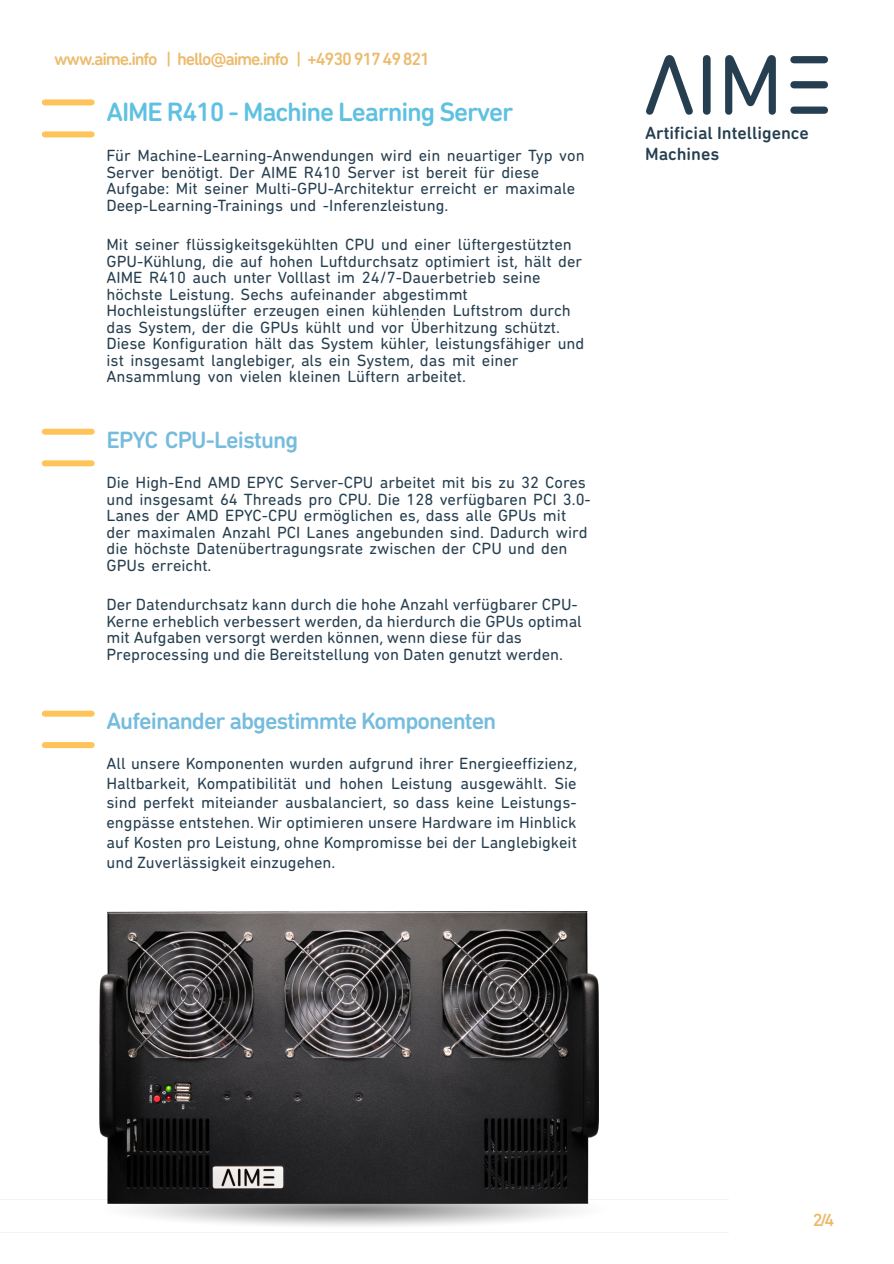
<style>
.page{position:relative;width:894px;height:1264px;background:#fff}
.page>*{position:absolute;margin:0;border:0;box-sizing:border-box;transform-origin:0 0}
.t1{font:500 27px "DIN Next Rounded LT Pro";letter-spacing:-.045em;color:#5fc1e2}
.t2{font:500 24px "DIN Next Rounded LT Pro";letter-spacing:-.04em;color:#76bcdd}
.t3{font:500 18px "DIN Next Rounded LT Pro";letter-spacing:-.065em;color:#ecbb6e}
.t4{font:500 18px/21px "DIN Next Rounded LT Pro";color:#263f50}
.t5{font:16.5px/16.5px "DIN Next Rounded LT Pro";color:#263f50}
</style>
<div class="page">
<img style="left:0;top:1199px;width:727px;height:27px">
<img style="left:99px;top:911px;width:499px;height:291px">
<div style="left:45px;top:99px;width:47px;height:6px;background:#fec459"></div>
<div style="left:45px;top:428px;width:47px;height:6px;background:#fec459"></div>
<div style="left:45px;top:131px;width:47px;height:6px;background:#fec459"></div>
<div style="left:45px;top:460px;width:47px;height:6px;background:#fec459"></div>
<div style="left:45px;top:710px;width:47px;height:6px;background:#fec459"></div>
<div style="left:45px;top:742px;width:47px;height:6px;background:#fec459"></div>
<svg style="left:646px;top:55px;width:46px;height:60px"></svg>
<div style="left:702px;top:55px;width:8px;height:60px;background:#263f50;border-radius:4px"></div>
<svg style="left:725px;top:55px;width:50px;height:60px"></svg>
<div style="left:790px;top:56px;width:37px;height:7px;background:#263f50;border-radius:4px"></div>
<div style="left:790px;top:106px;width:37px;height:8px;background:#263f50;border-radius:4px"></div>
<div style="left:790px;top:81px;width:37px;height:7px;background:#263f50;border-radius:4px"></div>
<p class="t3" style="left:54px;top:52px;width:377px">www.aime.info | hello@aime.info | +4930917 49821</p>
<h1 class="t1" style="left:106px;top:101px;width:408px">AIME R410 - Machine Learning Server</h1>
<p class="t5" style="left:106px;top:149px;width:479px">Für Machine-Learning-Anwendungen wird ein neuartiger Typ von Server benötigt. Der AIME R410 Server ist bereit für diese Aufgabe: Mit seiner Multi-GPU-Architektur erreicht er maximale Deep-Learning-Trainings und -Inferenzleistung.</p>
<p class="t5" style="left:106px;top:238px;width:479px">Mit seiner flüssigkeitsgekühlten CPU und einer lüftergestützten GPU-Kühlung, die auf hohen Luftdurchsatz optimiert ist, hält der AIME R410 auch unter Volllast im 24/7-Dauerbetrieb seine höchste Leistung. Sechs aufeinander abgestimmt Hochleistungslüfter erzeugen einen kühlenden Luftstrom durch das System, der die GPUs kühlt und vor Überhitzung schützt.<br>Diese Konfiguration hält das System kühler, leistungsfähiger und ist insgesamt langlebiger, als ein System, das mit einer Ansammlung von vielen kleinen Lüftern arbeitet.</p>
<h2 class="t2" style="left:106px;top:430px;width:193px">EPYC CPU-Leistung</h2>
<p class="t5" style="left:106px;top:475px;width:485px">Die High-End AMD EPYC Server-CPU arbeitet mit bis zu 32 Cores und insgesamt 64 Threads pro CPU. Die 128 verfügbaren PCI 3.0- Lanes der AMD EPYC-CPU ermöglichen es, dass alle GPUs mit der maximalen Anzahl PCI Lanes angebunden sind. Dadurch wird die höchste Datenübertragungsrate zwischen der CPU und den GPUs erreicht.</p>
<p class="t5" style="left:106px;top:597px;width:476px">Der Datendurchsatz kann durch die hohe Anzahl verfügbarer CPU-Kerne erheblich verbessert werden, da hierdurch die GPUs optimal mit Aufgaben versorgt werden können, wenn diese für das Preprocessing und die Bereitstellung von Daten genutzt werden.</p>
<h2 class="t2" style="left:106px;top:711px;width:391px">Aufeinander abgestimmte Komponenten</h2>
<p class="t5" style="left:106px;top:754px;width:472px;line-height:19.8px;text-align:justify">All unsere Komponenten wurden aufgrund ihrer Energieeffizienz, Haltbarkeit, Kompatibilität und hohen Leistung ausgewählt. Sie sind perfekt miteiander ausbalanciert, so dass keine Leistungs&shy;engpässe entstehen. Wir optimieren unsere Hardware im Hinblick auf Kosten pro Leistung, ohne Kompromisse bei der Langlebigkeit und Zuverlässigkeit einzugehen.</p>
<p class="t4" style="left:645px;top:124px;width:165px">Artificial Intelligence<br>Machines</p>
<p class="t3" style="left:812px;top:1212px;width:23px">2/4</p>
</div>
